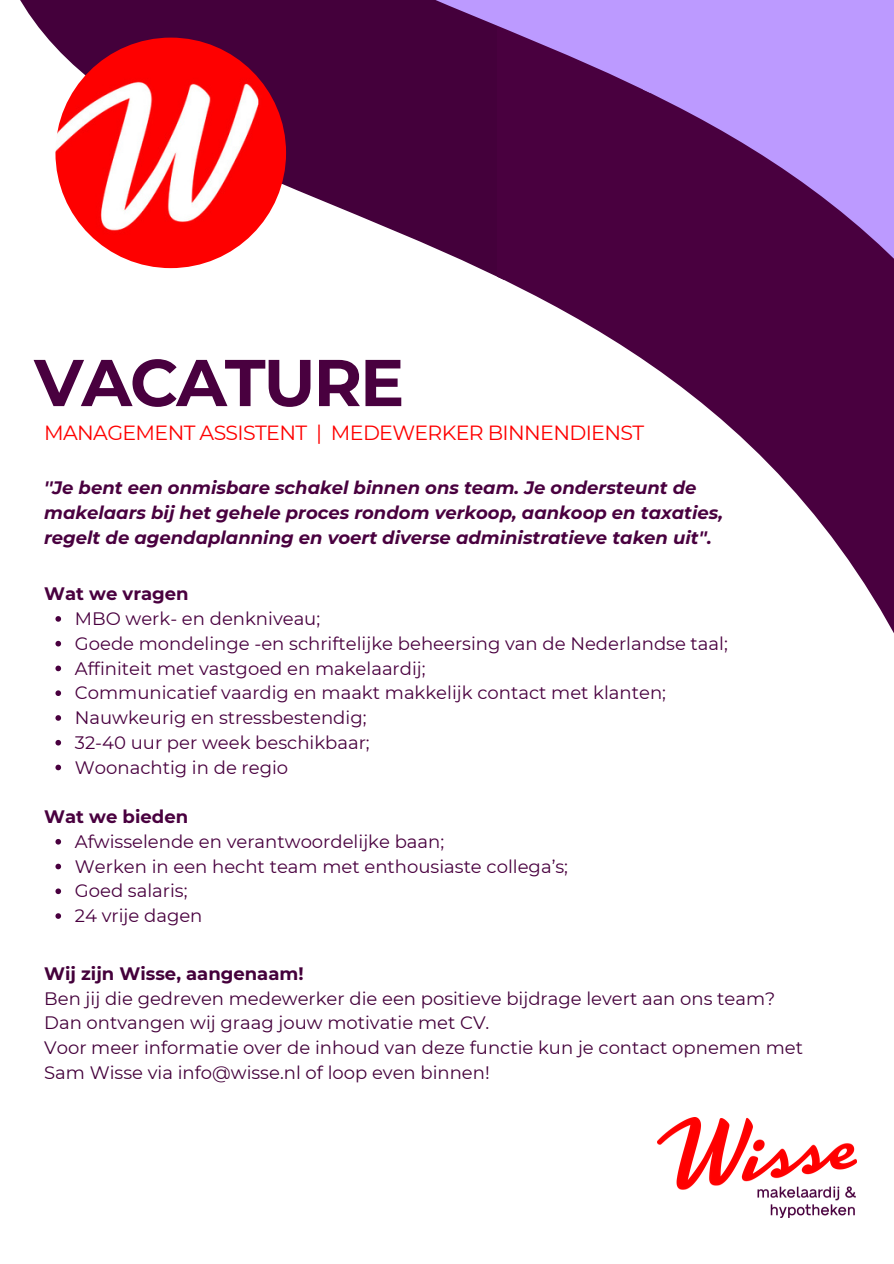
<style>
.page{position:relative;width:894px;height:1264px;background:#fff}
.page>*{position:absolute;margin:0;border:0;box-sizing:border-box;transform-origin:0 0}
.t1{font:700 66px "Montserrat";letter-spacing:-.03em;color:#49003f}
.t2{font:20.55px "Montserrat";letter-spacing:-.03em;color:#fe0000}
.t3{font:18px "Montserrat";color:#49003f}
.t4{font:18px/24.8px "Montserrat";color:#44003b}
.t5{font:italic 700 18px/24.8px "Montserrat";color:#49003f}
.t6{font:700 18px "Montserrat";color:#44003b}
.t7{font:700 18px "Montserrat";color:#49003f}
</style>
<div class="page">
<svg style="left:20px;top:0;width:123px;height:771px"></svg>
<img style="left:55px;top:38px;width:231px;height:230px;border-radius:50%">
<svg style="left:143px;top:0;width:500px;height:360px;fill:#49003f"></svg>
<svg style="left:643px;top:0;width:250px;height:632px"></svg>
<img style="left:657px;top:1117px;width:199px;height:100px">
<svg style="left:55px;top:616px;width:6px;height:5px"></svg>
<svg style="left:55px;top:641px;width:6px;height:5px"></svg>
<svg style="left:55px;top:665px;width:6px;height:6px"></svg>
<svg style="left:55px;top:690px;width:6px;height:6px"></svg>
<svg style="left:55px;top:715px;width:6px;height:5px"></svg>
<svg style="left:55px;top:740px;width:6px;height:5px"></svg>
<svg style="left:55px;top:764px;width:6px;height:6px"></svg>
<svg style="left:55px;top:839px;width:6px;height:5px"></svg>
<svg style="left:55px;top:863px;width:6px;height:6px"></svg>
<svg style="left:55px;top:888px;width:6px;height:6px"></svg>
<svg style="left:55px;top:913px;width:6px;height:5px"></svg>
<p class="t1" style="left:34px;top:342px;width:371px">VACATURE</p>
<p class="t2" style="left:44px;top:420px;width:601px">MANAGEMENT ASSISTENT | MEDEWERKER BINNENDIENST</p>
<p class="t5" style="left:44px;top:475px;width:680px">''Je bent een onmisbare schakel binnen ons team. Je ondersteunt de makelaars bij het gehele proces rondom verkoop, aankoop en taxaties, regelt de agendaplanning en voert diverse administratieve taken uit''.</p>
<h1 class="t7" style="left:44px;top:583px;width:146px">Wat we vragen</h1>
<h2 class="t3" style="left:75px;top:607px;width:247px">MBO werk- en denkniveau;</h2>
<h3 class="t3" style="left:75px;top:632px;width:654px">Goede mondelinge -en schriftelijke beheersing van de Nederlandse taal;</h3>
<h3 class="t3" style="left:75px;top:657px;width:352px">Affiniteit met vastgoed en makelaardij;</h3>
<p class="t3" style="left:75px;top:682px;width:592px">Communicatief vaardig en maakt makkelijk contact met klanten;</p>
<p class="t3" style="left:75px;top:706px;width:293px">Nauwkeurig en stressbestendig;</p>
<p class="t3" style="left:75px;top:731px;width:296px">32-40 uur per week beschikbaar;</p>
<p class="t3" style="left:75px;top:756px;width:215px">Woonachtig in de regio</p>
<p class="t7" style="left:44px;top:805px;width:145px">Wat we bieden</p>
<p class="t3" style="left:75px;top:830px;width:371px">Afwisselende en verantwoordelijke baan;</p>
<p class="t3" style="left:75px;top:855px;width:494px">Werken in een hecht team met enthousiaste collega’s;</p>
<h3 class="t3" style="left:75px;top:880px;width:114px">Goed salaris;</h3>
<p class="t3" style="left:75px;top:904px;width:129px">24 vrije dagen</p>
<p class="t6" style="left:44px;top:962px;width:261px">Wij zijn Wisse, aangenaam!</p>
<p class="t4" style="left:44px;top:985px;width:732px">Ben jij die gedreven medewerker die een positieve bijdrage levert aan ons team?</p>
<p class="t4" style="left:44px;top:1010px;width:446px">Dan ontvangen wij graag jouw motivatie met CV.</p>
<p class="t4" style="left:44px;top:1035px;width:760px">Voor meer informatie over de inhoud van deze functie kun je contact opnemen met<br>Sam Wisse via info@wisse.nl of loop even binnen!</p>
</div>
